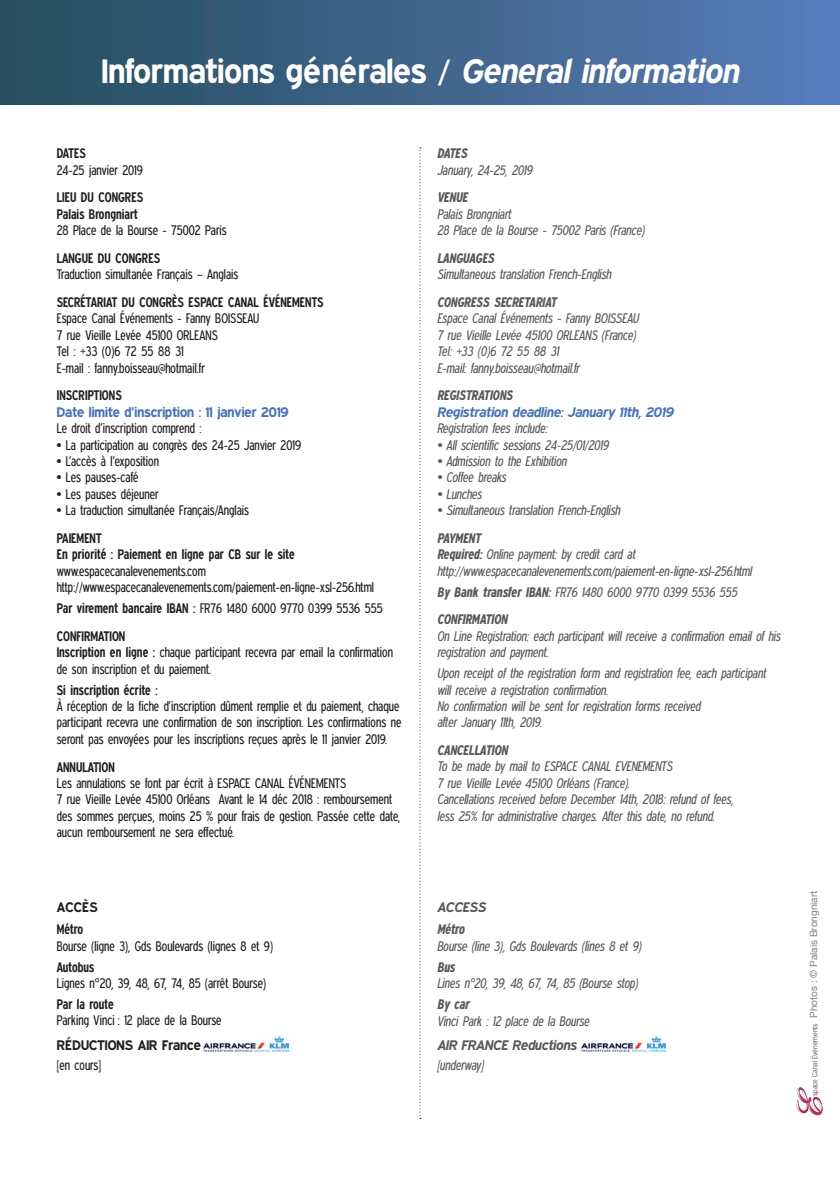
<style>
.page{position:relative;width:840px;height:1191px;background:#fff}
.page>*{position:absolute;margin:0;border:0;box-sizing:border-box;transform-origin:0 0}
.t1{font:700 34px "Expressway Rg";color:#fff}
.t2{font:14px/16.4px "Expressway Cd Bk";color:#231f20}
.t3{font:italic 14px/16.4px "Expressway Cd Bk";color:#57585a}
.t4{font:700 14px/16.4px "Expressway Cd";color:#231f20}
.t5{font:italic 700 14px "Expressway Cd";color:#57585a}
.t6{font:700 14px "Expressway Rg";color:#4772b9}
.t7{font:italic 700 14px "Expressway Rg";color:#4772b9}
.t8{font:italic 700 14px "Expressway Rg";color:#57585a}
.t9{font:700 14px "Expressway Rg";color:#231f20}
.t10{font:10px "Helvetica Neue";color:#808285}
.t11{font:7.4px "Expressway Bk";color:#75665d}
.s1{font-style:italic}
.s2{font-family:"Expressway Cd";font-weight:700}
</style>
<div class="page">
<img style="left:203px;top:1036px;width:87px;height:16px">
<svg style="left:419px;top:147px;width:2px;height:972px"></svg>
<svg style="left:796px;top:1087px;width:26px;height:28px"></svg>
<div style="left:0;top:0;width:839px;height:105px;background:linear-gradient(to right,#264d5c,#587dba)"></div>
<img style="left:581px;top:1036px;width:86px;height:16px">
<h1 class="t1" style="left:101px;top:51px;width:638px">Informations générales / <span class="s1">General information</span></h1>
<p class="t4" style="left:57px;top:145px;width:31px">DATES</p>
<p class="t2" style="left:57px;top:161px;width:88px">24-25 janvier 2019</p>
<p class="t4" style="left:57px;top:189px;width:88px">LIEU DU CONGRES<br>Palais Brongniart</p>
<p class="t2" style="left:57px;top:222px;width:171px">28 Place de la Bourse - 75002 Paris</p>
<p class="t4" style="left:57px;top:249px;width:105px">LANGUE DU CONGRES</p>
<p class="t2" style="left:57px;top:266px;width:183px">Traduction simultanée Français – Anglais</p>
<p class="t4" style="left:57px;top:293px;width:268px">SECRÉTARIAT DU CONGRÈS ESPACE CANAL ÉVÉNEMENTS</p>
<p class="t2" style="left:57px;top:310px;width:204px">Espace Canal Événements - Fanny BOISSEAU 7 rue Vieille Levée 45100 ORLEANS<br>Tel : +33 (0)6 72 55 88 31<br>E-mail : fanny.boisseau@hotmail.fr</p>
<p class="t4" style="left:57px;top:387px;width:67px">INSCRIPTIONS</p>
<p class="t6" style="left:57px;top:403px;width:233px">Date limite d’inscription : 11 janvier 2019</p>
<p class="t2" style="left:57px;top:420px;width:146px">Le droit d’inscription comprend :</p>
<p class="t2" style="left:57px;top:436px;width:246px">• La participation au congrès des 24-25 Janvier 2019</p>
<p class="t2" style="left:57px;top:452px;width:104px">• L’accès à l’exposition</p>
<p class="t2" style="left:57px;top:469px;width:83px">• Les pauses-café</p>
<p class="t2" style="left:57px;top:485px;width:103px">• Les pauses déjeuner</p>
<p class="t2" style="left:57px;top:502px;width:194px">• La traduction simultanée Français/Anglais</p>
<p class="t4" style="left:57px;top:529px;width:239px">PAIEMENT<br>En priorité : Paiement en ligne par CB sur le site</p>
<p class="t2" style="left:57px;top:562px;width:318px">www.espacecanalevenements.com http://www.espacecanalevenements.com/paiement-en-ligne-xsl-256.html</p>
<p class="t2" style="left:57px;top:600px;width:327px"><span class="s2">Par virement bancaire IBAN :</span> FR76 1480 6000 9770 0399 5536 555</p>
<p class="t4" style="left:57px;top:627px;width:70px">CONFIRMATION</p>
<p class="t2" style="left:57px;top:644px;width:337px"><span class="s2">Inscription en ligne :</span> chaque participant recevra par email la confirmation de son inscription et du paiement.</p>
<p class="t4" style="left:57px;top:681px;width:103px">Si inscription écrite :</p>
<p class="t2" style="left:57px;top:697px;width:346px">À réception de la fiche d’inscription dûment remplie et du paiement, chaque participant recevra une confirmation de son inscription. Les confirmations ne seront pas envoyées pour les inscriptions reçues après le 11 janvier 2019.</p>
<p class="t4" style="left:57px;top:758px;width:60px">ANNULATION</p>
<p class="t2" style="left:57px;top:774px;width:344px">Les annulations se font par écrit à ESPACE CANAL ÉVÉNEMENTS<br>7 rue Vieille Levée 45100 Orléans Avant le 14 déc 2018 : remboursement des sommes perçues, moins 25 % pour frais de gestion. Passée cette date, aucun remboursement ne sera effectué.</p>
<p class="t9" style="left:57px;top:899px;width:42px">ACCÈS</p>
<p class="t4" style="left:57px;top:920px;width:28px">Métro</p>
<p class="t2" style="left:57px;top:937px;width:217px">Bourse (ligne 3), Gds Boulevards (lignes 8 et 9)</p>
<p class="t4" style="left:57px;top:958px;width:39px">Autobus</p>
<p class="t2" style="left:57px;top:974px;width:211px">Lignes n°20, 39, 48, 67, 74, 85 (arrêt Bourse)</p>
<p class="t4" style="left:57px;top:995px;width:59px">Par la route</p>
<p class="t2" style="left:57px;top:1012px;width:166px">Parking Vinci : 12 place de la Bourse</p>
<p class="t9" style="left:57px;top:1037px;width:146px">RÉDUCTIONS AIR France</p>
<p class="t2" style="left:57px;top:1056px;width:46px">[en cours]</p>
<p class="t5" style="left:437px;top:145px;width:32px">DATES</p>
<p class="t3" style="left:437px;top:161px;width:96px">January, 24-25, 2019</p>
<p class="t5" style="left:437px;top:189px;width:32px">VENUE</p>
<p class="t3" style="left:437px;top:205px;width:209px">Palais Brongniart<br>28 Place de la Bourse - 75002 Paris (France)</p>
<p class="t5" style="left:437px;top:249px;width:59px">LANGUAGES</p>
<p class="t3" style="left:437px;top:266px;width:175px">Simultaneous translation French-English</p>
<p class="t5" style="left:437px;top:293px;width:121px">CONGRESS SECRETARIAT</p>
<p class="t3" style="left:437px;top:310px;width:203px">Espace Canal Événements - Fanny BOISSEAU 7 rue Vieille Levée 45100 ORLEANS (France)<br>Tel: +33 (0)6 72 55 88 31<br>E-mail: fanny.boisseau@hotmail.fr</p>
<p class="t5" style="left:437px;top:387px;width:77px">REGISTRATIONS</p>
<p class="t7" style="left:437px;top:403px;width:238px">Registration deadline: January 11th, 2019</p>
<p class="t3" style="left:437px;top:420px;width:111px">Registration fees include:</p>
<p class="t3" style="left:437px;top:436px;width:173px">• All scientific sessions 24-25/01/2019</p>
<p class="t3" style="left:437px;top:452px;width:131px">• Admission to the Exhibition</p>
<p class="t3" style="left:437px;top:469px;width:70px">• Coffee breaks</p>
<p class="t3" style="left:437px;top:485px;width:46px">• Lunches</p>
<p class="t3" style="left:437px;top:502px;width:184px">• Simultaneous translation French-English</p>
<p class="t5" style="left:437px;top:529px;width:45px">PAYMENT</p>
<p class="t3" style="left:437px;top:546px;width:316px"><span class="s2">Required:</span> Online payment: by credit card at http://www.espacecanalevenements.com/paiement-en-ligne-xsl-256.html</p>
<p class="t3" style="left:437px;top:583px;width:301px"><span class="s2">By Bank transfer IBAN:</span> FR76 1480 6000 9770 0399 5536 555</p>
<p class="t5" style="left:437px;top:611px;width:72px">CONFIRMATION</p>
<p class="t3" style="left:437px;top:627px;width:344px">On Line Registration: each participant will receive a confirmation email of his registration and payment.</p>
<p class="t3" style="left:437px;top:665px;width:330px">Upon receipt of the registration form and registration fee, each participant will receive a registration confirmation.<br>No confirmation will be sent for registration forms received<br>after January 11th, 2019.</p>
<p class="t5" style="left:437px;top:741px;width:72px">CANCELLATION</p>
<p class="t3" style="left:437px;top:758px;width:297px">To be made by mail to ESPACE CANAL EVENEMENTS<br>7 rue Vieille Levée 45100 Orléans (France).<br>Cancellations received before December 14th, 2018: refund of fees, less 25% for administrative charges. After this date, no refund.</p>
<p class="t8" style="left:437px;top:899px;width:50px">ACCESS</p>
<p class="t5" style="left:437px;top:921px;width:29px">Métro</p>
<p class="t3" style="left:437px;top:937px;width:205px">Bourse (line 3), Gds Boulevards (lines 8 et 9)</p>
<p class="t5" style="left:437px;top:958px;width:19px">Bus</p>
<p class="t3" style="left:437px;top:975px;width:202px">Lines n°20, 39, 48, 67, 74, 85 (Bourse stop)</p>
<p class="t5" style="left:437px;top:995px;width:34px">By car</p>
<p class="t3" style="left:437px;top:1012px;width:153px">Vinci Park : 12 place de la Bourse</p>
<p class="t8" style="left:437px;top:1037px;width:141px">AIR FRANCE Reductions</p>
<p class="t3" style="left:437px;top:1056px;width:48px">[underway]</p>
<p class="t10" style="left:805px;top:1017px;width:128px;rotate:-90deg">Photos : © Palais Brongniart</p>
<p class="t11" style="left:810px;top:1096px;width:75px;rotate:-90deg">space Canal Événements</p>
</div>
